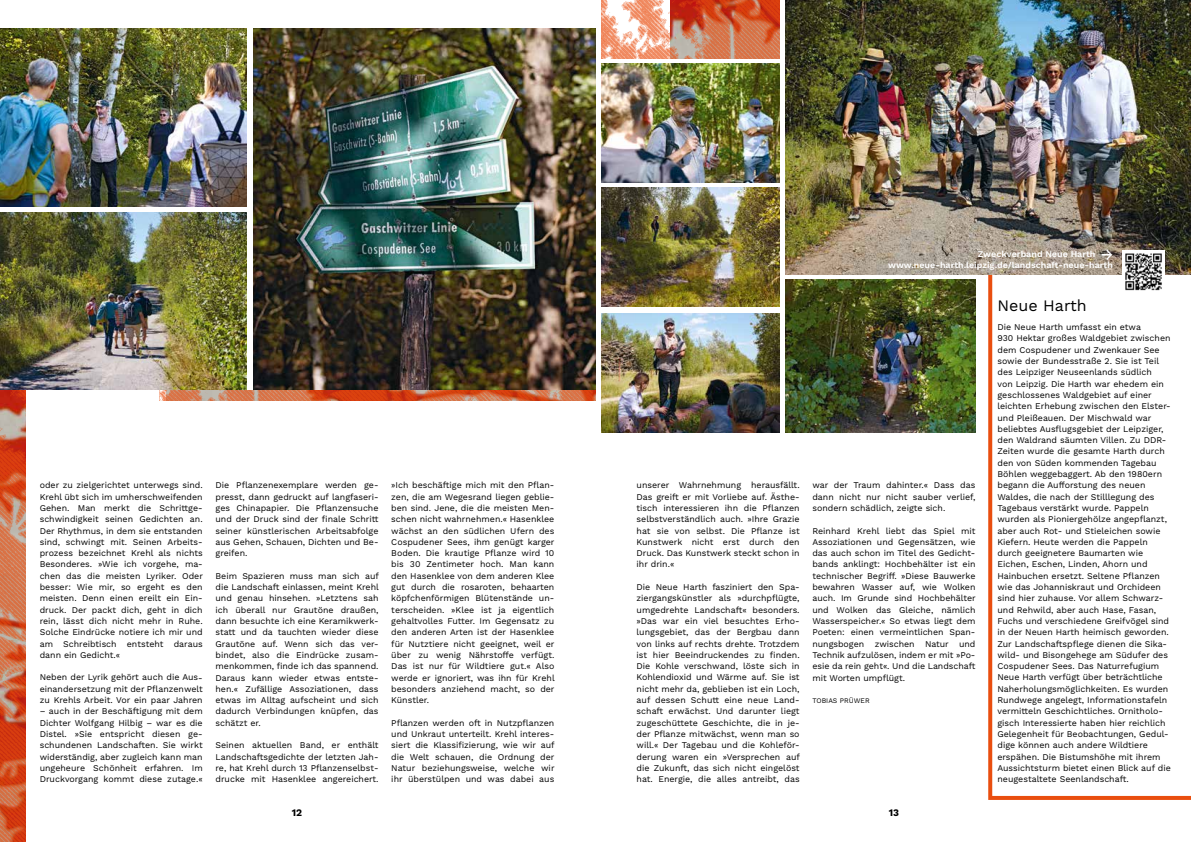
<style>
.page{position:relative;width:1191px;height:842px;background:#fff}
.page>*{position:absolute;margin:0;border:0;box-sizing:border-box;transform-origin:0 0}
.t1{font:16px "Work Sans";letter-spacing:.005em;color:#000}
.t2{font:700 10px "Work Sans";color:#000}
.t3{font:8.8px/11.3px "Work Sans";color:#000;text-align:justify}
.t4{font:600 8.8px/11px "Work Sans";color:#fff;text-align:right}
.t5{font:7px "Work Sans";color:#000}
.s1{font-weight:500;font-size:16px}
</style>
<div class="page">
<svg style="left:988px;top:274px;width:203px;height:526px"></svg>
<img style="left:601px;top:0;width:179px;height:59px">
<img style="left:160px;top:389px;width:435px;height:11px">
<img style="left:0;top:389px;width:26px;height:453px">
<img style="left:785px;top:0;width:406px;height:274px">
<img style="left:0;top:213px;width:247px;height:176px">
<img style="left:0;top:28px;width:247px;height:179px">
<img style="left:785px;top:280px;width:190px;height:152px">
<img style="left:252px;top:28px;width:343px;height:362px">
<img style="left:601px;top:313px;width:179px;height:119px">
<img style="left:601px;top:63px;width:179px;height:119px">
<img style="left:601px;top:187px;width:179px;height:119px">
<img style="left:1122px;top:250px;width:42px;height:43px">
<p class="t3" style="left:40px;top:480px;width:165px">oder zu zielgerichtet unterwegs sind.<br>Krehl übt sich im umherschweifenden Gehen. Man merkt die Schrittge&shy;schwindigkeit seinen Gedichten an.<br>Der Rhythmus, in dem sie entstanden sind, schwingt mit. Seinen Arbeits&shy;prozess bezeichnet Krehl als nichts Besonderes. »Wie ich vorgehe, ma&shy;chen das die meisten Lyriker. Oder besser: Wie mir, so ergeht es den meisten. Denn einen ereilt ein Ein&shy;druck. Der packt dich, geht in dich rein, lässt dich nicht mehr in Ruhe.<br>Solche Eindrücke notiere ich mir und am Schreibtisch entsteht daraus dann ein Gedicht.«</p>
<p class="t3" style="left:40px;top:672px;width:164px">Neben der Lyrik gehört auch die Aus&shy;einandersetzung mit der Pflanzenwelt zu Krehls Arbeit. Vor ein paar Jahren</p>
<p class="t3" style="left:40px;top:706px;width:165px">– auch in der Beschäftigung mit dem Dichter Wolfgang Hilbig – war es die Distel. »Sie entspricht diesen ge&shy;schundenen Landschaften. Sie wirkt widerständig, aber zugleich kann man ungeheure Schönheit erfahren. Im Druckvorgang kommt diese zutage.«</p>
<p class="t3" style="left:215px;top:480px;width:165px">Die Pflanzenexemplare werden ge&shy;presst, dann gedruckt auf langfaseri&shy;ges Chinapapier. Die Pflanzensuche und der Druck sind der finale Schritt seiner künstlerischen Arbeitsabfolge aus Gehen, Schauen, Dichten und Be&shy;greifen.</p>
<p class="t3" style="left:215px;top:570px;width:165px;text-align:left">Beim Spazieren muss man sich auf die Landschaft einlassen, meint Krehl und genau hinsehen. »Letztens sah ich überall nur Grautöne draußen, dann besuchte ich eine Keramikwerk&shy;statt und da tauchten wieder diese Grautöne auf. Wenn sich das ver&shy;bindet, also die Eindrücke zusam&shy;menkommen, finde ich das spannend.<br>Daraus kann wieder etwas entste&shy;hen.« Zufällige Assoziationen, dass etwas im Alltag aufscheint und sich dadurch Verbindungen knüpfen, das schätzt er.</p>
<p class="t3" style="left:215px;top:740px;width:165px">Seinen aktuellen Band, er enthält Landschaftsgedichte der letzten Jah&shy;re, hat Krehl durch 13 Pflanzenselbst&shy;drucke mit Hasenklee angereichert.</p>
<p class="t3" style="left:391px;top:480px;width:165px">»Ich beschäftige mich mit den Pflan&shy;zen, die am Wegesrand liegen geblie&shy;ben sind. Jene, die die meisten Men&shy;schen nicht wahrnehmen.« Hasenklee wächst an den südlichen Ufern des Cospudener Sees, ihm genügt karger Boden. Die krautige Pflanze wird 10 bis 30 Zentimeter hoch. Man kann den Hasenklee von dem anderen Klee gut durch die rosaroten, behaarten köpfchenförmigen Blütenstände un&shy;terscheiden. »Klee ist ja eigentlich gehaltvolles Futter. Im Gegensatz zu den anderen Arten ist der Hasenklee für Nutztiere nicht geeignet, weil er über zu wenig Nährstoffe verfügt.<br>Das ist nur für Wildtiere gut.« Also werde er ignoriert, was ihn für Krehl besonders anziehend macht, so der Künstler.</p>
<p class="t3" style="left:391px;top:717px;width:165px">Pflanzen werden oft in Nutzpflanzen und Unkraut unterteilt. Krehl interes&shy;siert die Klassifizierung, wie wir auf die Welt schauen, die Ordnung der Natur beziehungsweise, welche wir ihr überstülpen und was dabei aus</p>
<p class="t3" style="left:636px;top:480px;width:165px">unserer Wahrnehmung herausfällt.<br>Das greift er mit Vorliebe auf. Ästhe&shy;tisch interessieren ihn die Pflanzen selbstverständlich auch. »Ihre Grazie hat sie von selbst. Die Pflanze ist Kunstwerk nicht erst durch den Druck. Das Kunstwerk steckt schon in ihr drin.«</p>
<p class="t3" style="left:636px;top:582px;width:165px">Die Neue Harth fasziniert den Spa&shy;ziergangskünstler als »durchpflügte, umgedrehte Landschaft« besonders. »Das war ein viel besuchtes Erho&shy;lungsgebiet, das der Bergbau dann von links auf rechts drehte. Trotzdem ist hier Beeindruckendes zu finden.<br>Die Kohle verschwand, löste sich in Kohlendioxid und Wärme auf. Sie ist nicht mehr da, geblieben ist ein Loch, auf dessen Schutt eine neue Land&shy;schaft erwächst. Und darunter liegt zugeschüttete Geschichte, die in je&shy;der Pflanze mitwächst, wenn man so will.« Der Tagebau und die Kohleför&shy;derung waren ein »Versprechen auf die Zukunft, das sich nicht eingelöst hat. Energie, die alles antreibt, das</p>
<p class="t4" style="left:888px;top:249px;width:226px">Zweckverband Neue Harth <span class="s1">→ </span>www.neue-harth.leipzig.de/landschaft-neue-harth</p>
<p class="t3" style="left:812px;top:480px;width:165px">war der Traum dahinter.« Dass das dann nicht nur nicht sauber verlief, sondern schädlich, zeigte sich.</p>
<p class="t3" style="left:812px;top:525px;width:165px">Reinhard Krehl liebt das Spiel mit Assoziationen und Gegensätzen, wie das auch schon im Titel des Gedicht&shy;bands anklingt: Hochbehälter ist ein technischer Begriff. »Diese Bauwerke bewahren Wasser auf, wie Wolken auch. Im Grunde sind Hochbehälter und Wolken das Gleiche, nämlich Wasserspeicher.« So etwas liegt dem Poeten: einen vermeintlichen Span&shy;nungsbogen zwischen Natur und Technik aufzulösen, indem er mit »Po&shy;esie da rein geht«. Und die Landschaft mit Worten umpflügt.</p>
<p class="t5" style="left:812px;top:697px;width:59px">TOBIAS PRÜWER</p>
<h1 class="t1" style="left:997px;top:296px;width:91px">Neue Harth</h1>
<p class="t3" style="left:997px;top:322px;width:175px;text-align:left">Die Neue Harth umfasst ein etwa<br>930 Hektar großes Waldgebiet zwischen dem Cospudener und Zwenkauer See sowie der Bundesstraße 2. Sie ist Teil des Leipziger Neuseenlands südlich<br>von Leipzig. Die Harth war ehedem ein geschlossenes Waldgebiet auf einer leichten Erhebung zwischen den Elster&shy;und Pleißeauen. Der Mischwald war beliebtes Ausflugsgebiet der Leipziger, den Waldrand säumten Villen. Zu DDR-Zeiten wurde die gesamte Harth durch den von Süden kommenden Tagebau Böhlen weggebaggert. Ab den 1980ern begann die Aufforstung des neuen Waldes, die nach der Stilllegung des Tagebaus verstärkt wurde. Pappeln wurden als Pioniergehölze angepflanzt, aber auch Rot- und Stieleichen sowie Kiefern. Heute werden die Pappeln durch geeignetere Baumarten wie Eichen, Eschen, Linden, Ahorn und Hainbuchen ersetzt. Seltene Pflanzen wie das Johanniskraut und Orchideen sind hier zuhause. Vor allem Schwarz&shy;und Rehwild, aber auch Hase, Fasan, Fuchs und verschiedene Greifvögel sind in der Neuen Harth heimisch geworden.<br>Zur Landschaftspflege dienen die Sika&shy;wild- und Bisongehege am Südufer des Cospudener Sees. Das Naturrefugium Neue Harth verfügt über beträchtliche Naherholungsmöglichkeiten. Es wurden Rundwege angelegt, Informationstafeln vermitteln Geschichtliches. Ornitholo&shy;gisch Interessierte haben hier reichlich Gelegenheit für Beobachtungen, Gedul&shy;dige können auch andere Wildtiere erspähen. Die Bistumshöhe mit ihrem Aussichtsturm bietet einen Blick auf die neugestaltete Seenlandschaft.</p>
<p class="t2" style="left:292px;top:807px;width:12px">12</p>
<p class="t2" style="left:888px;top:807px;width:12px">13</p>
</div>
